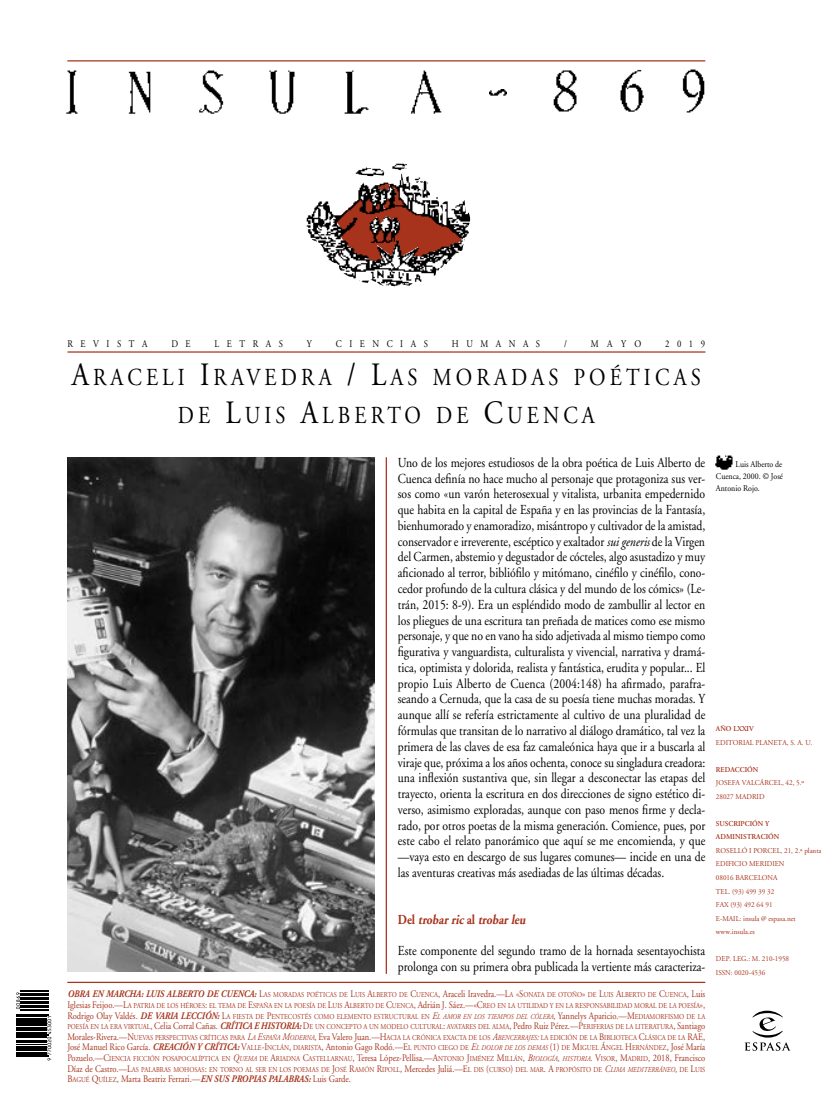
<style>
.page{position:relative;width:840px;height:1120px;background:#fff}
.page>*{position:absolute;margin:0;border:0;box-sizing:border-box;transform-origin:0 0}
.t1{font:24.38px/37.6px "Adobe Garamond";letter-spacing:.2em;color:#000;text-align:center;scale:.85 1}
.t2{font:13.75px/15.8px "Adobe Garamond";color:#000;text-align:justify;scale:.85 1}
.t3{font:italic 700 13.75px "Adobe Garamond";color:#a7331c;scale:.85 1}
.t4{font:10.12px "Adobe Garamond";color:#000;scale:.85 1}
.t5{font:10px "Adobe Garamond";color:#a7331c;scale:.85 1}
.t6{font:8.75px/12.2px "Adobe Garamond";color:#000;text-align:justify;scale:.9 1}
.t7{font:7.5px/10.6px "Adobe Garamond";color:#a7331c;text-align:justify;scale:.85 1}
.t8{font:7.5px/13.5px "Adobe Garamond";color:#a7331c;scale:.95 1}
.t9{font:600 7.5px/13.5px "Adobe Garamond";color:#a7331c;scale:.95 1}
.s1{font-size:32.5px}
.s2{font-style:italic}
.s3{font-style:normal}
.s4{font-weight:700;font-style:italic;font-size:10px}
.s5{font-size:10px}
.s6{font-style:italic;font-size:10px}
.s7{font-style:inherit}
.s8{font-size:7.5px}
.s9{font-weight:700;font-style:italic}
</style>
<div class="page">
<img style="left:306px;top:163px;width:144px;height:124px">
<svg style="left:744px;top:1010px;width:46px;height:40px"></svg>
<img style="left:66px;top:70px;width:376px;height:44px">
<img style="left:489px;top:89px;width:18px;height:7px">
<img style="left:553px;top:70px;width:24px;height:42px">
<img style="left:620px;top:69px;width:23px;height:43px">
<img style="left:682px;top:69px;width:23px;height:44px">
<hr style="left:67px;top:351px;width:638px;height:2px;background:#a7331c">
<svg style="left:16px;top:990px;width:35px;height:70px"></svg>
<hr style="left:67px;top:60px;width:638px;height:1px;background:#a7331c">
<hr style="left:67px;top:981px;width:638px;height:2px;background:#a7331c">
<hr style="left:386px;top:457px;width:1px;height:517px;background:#a7331c">
<img style="left:67px;top:457px;width:308px;height:514px">
<img style="left:716px;top:455px;width:17px;height:15px">
<p class="t4" style="left:67px;top:338px;width:95px">R E V I S T A</p>
<p class="t4" style="left:171px;top:338px;width:24px">D E</p>
<p class="t4" style="left:215px;top:338px;width:82px">L E T R A S</p>
<p class="t4" style="left:307px;top:338px;width:7px">Y</p>
<p class="t4" style="left:336px;top:338px;width:110px">C I E N C I A S</p>
<p class="t4" style="left:452px;top:338px;width:105px">H U M A N A S</p>
<p class="t4" style="left:564px;top:338px;width:5px">/</p>
<p class="t4" style="left:591px;top:338px;width:61px">MAYO</p>
<p class="t4" style="left:665px;top:338px;width:48px">2 0 1 9</p>
<h1 class="t1" style="left:72px;top:359px;width:741px"><span class="s1">A</span>RACELI <span class="s1">I</span>RAVEDRA <span class="s1">/ L</span>AS MORADAS POÉTICAS<br>DE <span class="s1">L</span> UIS <span class="s1">A</span>LBERTO DE <span class="s1">C</span>UENCA</h1>
<p class="t2" style="left:398px;top:455px;width:363px">Uno de los mejores estudiosos de la obra poética de Luis Alberto de Cuenca definía no hace mucho al personaje que protagoniza sus ver&shy;sos como «un varón heterosexual y vitalista, urbanita empedernido que habita en la capital de España y en las provincias de la Fantasía, bienhumorado y enamoradizo, misántropo y cultivador de la amistad, conservador e irreverente, escéptico y exaltador <span class="s2">sui generis</span> de la Virgen del Carmen, abstemio y degustador de cócteles, algo asustadizo y muy aficionado al terror, bibliófilo y mitómano, cinéfilo y cinéfilo, cono&shy;cedor profundo de la cultura clásica y del mundo de los cómics» (Le&shy;trán, 2015: 8-9). Era un espléndido modo de zambullir al lector en los pliegues de una escritura tan preñada de matices como ese mismo personaje, y que no en vano ha sido adjetivada al mismo tiempo como figurativa y vanguardista, culturalista y vivencial, narrativa y dramá&shy;tica, optimista y dolorida, realista y fantástica, erudita y popular... El propio Luis Alberto de Cuenca (2004:148) ha afirmado, parafra&shy;seando a Cernuda, que la casa de su poesía tiene muchas moradas. Y aunque allí se refería estrictamente al cultivo de una pluralidad de fórmulas que transitan de lo narrativo al diálogo dramático, tal vez la primera de las claves de esa faz camaleónica haya que ir a buscarla al viraje que, próxima a los años ochenta, conoce su singladura creadora: una inflexión sustantiva que, sin llegar a desconectar las etapas del trayecto, orienta la escritura en dos direcciones de signo estético di&shy;verso, asimismo exploradas, aunque con paso menos firme y decla&shy;rado, por otros poetas de la misma generación. Comience, pues, por este cabo el relato panorámico que aquí se me encomienda, y que —vaya esto en descargo de sus lugares comunes— incide en una de las aventuras creativas más asediadas de las últimas décadas.</p>
<p class="t3" style="left:398px;top:912px;width:155px"><span class="s3">D e l</span> trobarric<span class="s3">a l</span> trobarleu</p>
<p class="t2" style="left:398px;top:943px;width:363px">Este componente del segundo tramo de la hornada sesentayochista prolonga con su primera obra publicada la vertiente más caracteriza-</p>
<p class="t7" style="left:67px;top:989px;width:752px"><span class="s4">OBRA EN MARCHA: LUIS ALBERTO DE CUENCA:</span> <span class="s5">L</span>AS MORADAS POÉTICAS DE <span class="s5">L</span>UIS <span class="s5">A</span>LBERTO DE <span class="s5">C</span>UENCA<span class="s5">,</span> <span class="s5">Araceli Iravedra.—</span><span class="s5">L</span>A <span class="s5">«S</span>ONATA DE OTOÑO<span class="s5">»</span> DE <span class="s5">L</span>UIS <span class="s5">A</span>LBERTO DE <span class="s5">C</span>UENCA<span class="s5">,</span> <span class="s5">Luis Iglesias Feijoo</span><span class="s5">.—L</span>A PATRIA DE LOS HÉROES<span class="s5">:</span> EL TEMA DE <span class="s5">E</span>SPAÑA EN LA POESÍA DE <span class="s5">L</span>UIS <span class="s5">A</span>LBERTO DE <span class="s5">C</span>UENCA<span class="s5">,</span> <span class="s5">Adrián J. Sáez.—</span><span class="s5">«C</span>REO EN LA UTILIDAD Y EN LA RESPONSABILIDAD MORAL DE LA POESÍA<span class="s5">», </span><span class="s5">Rodrigo Olay Valdés.</span> <span class="s4">DE VARIA LECCIÓN:</span> <span class="s5">L</span>A FIESTA DE <span class="s5">P</span>ENTECOSTÉS COMO ELEMENTO ESTRUCTURAL EN <span class="s6">E</span><span class="s2">L AMOR EN LOS TIEMPOS DEL CÓLERA</span><span class="s6">,</span> <span class="s5">Yannelys Aparicio.—</span><span class="s5">M</span>EDIAMORFISMO DE LA POESÍA EN LA ERA VIRTUAL<span class="s5">,</span> <span class="s5">Celia Corral Cañas.</span> <span class="s4">CRÍTICA E HISTORIA:</span> <span class="s5">D</span>E UN CONCEPTO A UN MODELO CULTURAL<span class="s5">:</span> AVATARES DEL ALMA<span class="s5">,</span> <span class="s5">Pedro Ruiz Pérez.—</span><span class="s5">P</span>ERIFERIAS DE LA LITERATURA<span class="s5">,</span> <span class="s5">Santiago Morales-Rivera.—</span><span class="s5">N</span>UEVAS PERSPECTIVAS CRÍTICAS PARA <span class="s6">L</span><span class="s2">A</span> <span class="s6">E</span><span class="s2">SPAÑA</span> <span class="s6">M</span><span class="s2">ODERNA</span><span class="s6">,</span> <span class="s5">Eva Valero Juan.—</span><span class="s5">H</span>ACIA LA CRÓNICA EXACTA DE LOS <span class="s6">A</span><span class="s2">BENCERRAJES</span><span class="s6">:</span> LA EDICIÓN DE LA <span class="s5">B</span>IBLIOTECA <span class="s5">C</span>LÁSICA DE LA <span class="s5">RAE, </span><span class="s5">José Manuel Rico García.</span> <span class="s4">CREACIÓN Y CRÍTICA:</span> <span class="s5">V</span>ALLE<span class="s5">-I</span>NCLÁN<span class="s5">,</span> DIARISTA<span class="s5">, Antonio Gago Rodó.—</span><span class="s5">E</span>L PUNTO CIEGO DE <span class="s6">E</span><span class="s2">L DOLOR DE LOS DEMAS</span> <span class="s5">(1)</span> DE <span class="s5">M</span>IGUEL <span class="s5">Á</span>NGEL <span class="s5">H</span>ERNÁNDEZ<span class="s5">,</span> <span class="s5">José María Pozuelo.—</span><span class="s5">C</span>IENCIA FICCIÓN POSAPOCALÍPTICA EN <span class="s6">Q</span><span class="s2">UEMA</span> DE <span class="s5">A</span>RIADNA <span class="s5">C</span>ASTELLARNAU<span class="s5">,</span> <span class="s5">Teresa López-Pellisa.—</span><span class="s5">A</span>NTONIO <span class="s5">J</span>IMÉNEZ <span class="s5">M</span>ILLÁN<span class="s5">,</span> <span class="s6">B</span><span class="s2">IOLOGÍA</span><span class="s6">,</span> <span class="s2">HISTORIA</span><span class="s6">.</span> <span class="s5">V</span>ISOR<span class="s5">, M</span>ADRID<span class="s5">, 2018,</span> <span class="s5">Francisco Díaz de Castro.—</span><span class="s5">L</span>AS PALABRAS MOHOSAS<span class="s5">:</span> EN TORNO AL SER EN LOS POEMAS DE <span class="s5">J</span>OSÉ <span class="s5">R</span>AMÓN <span class="s5">R</span>IPOLL<span class="s5">,</span> <span class="s5">Mercedes Juliá.—</span><span class="s5">E</span>L DIS <span class="s5">(</span>CURSO<span class="s5">)</span> DEL MAR<span class="s5">. A</span> PROPÓSITO DE <span class="s6">C</span><span class="s2">LIMA MEDITERRÁNEO</span><span class="s6">,</span> DE <span class="s5">L</span>UIS</p>
<p class="t5" style="left:67px;top:1073px;width:335px"><span class="s7">B</span><span class="s8">AGUÉ</span> <span class="s7">Q</span><span class="s8">UÍLEZ</span><span class="s7">,</span> Marta Beatriz Ferrari.—<span class="s9">EN SUS PROPIAS PALABRAS:</span> Luis Garde.</p>
<p class="t6" style="left:716px;top:458px;width:76px;text-indent:20px">Luis Alberto de Cuenca, 2000. © José Antonio Rojo.</p>
<p class="t9" style="left:716px;top:722px;width:41px">AÑO LXXIV</p>
<p class="t8" style="left:716px;top:736px;width:103px">EDITORIAL PLANETA, S. A. U.</p>
<p class="t9" style="left:716px;top:763px;width:46px">REDACCIÓN</p>
<p class="t8" style="left:716px;top:776px;width:95px">JOSEFA VALCÁRCEL, 42, 5.º<br>28027 MADRID</p>
<p class="t9" style="left:716px;top:817px;width:68px">SUSCRIPCIÓN Y<br>ADMINISTRACIÓN</p>
<p class="t8" style="left:716px;top:844px;width:112px">ROSELLÓ I PORCEL, 21, 2.ª planta<br>EDIFICIO MERIDIEN<br>08016 BARCELONA<br>TEL. (93) 499 39 32<br>FAX (93) 492 64 91<br>E-MAIL: insula @ espasa.net www.insula.es</p>
<p class="t8" style="left:716px;top:952px;width:79px">DEP. LEG.: M. 210-1958<br>ISSN: 0020-4536</p>
</div>
